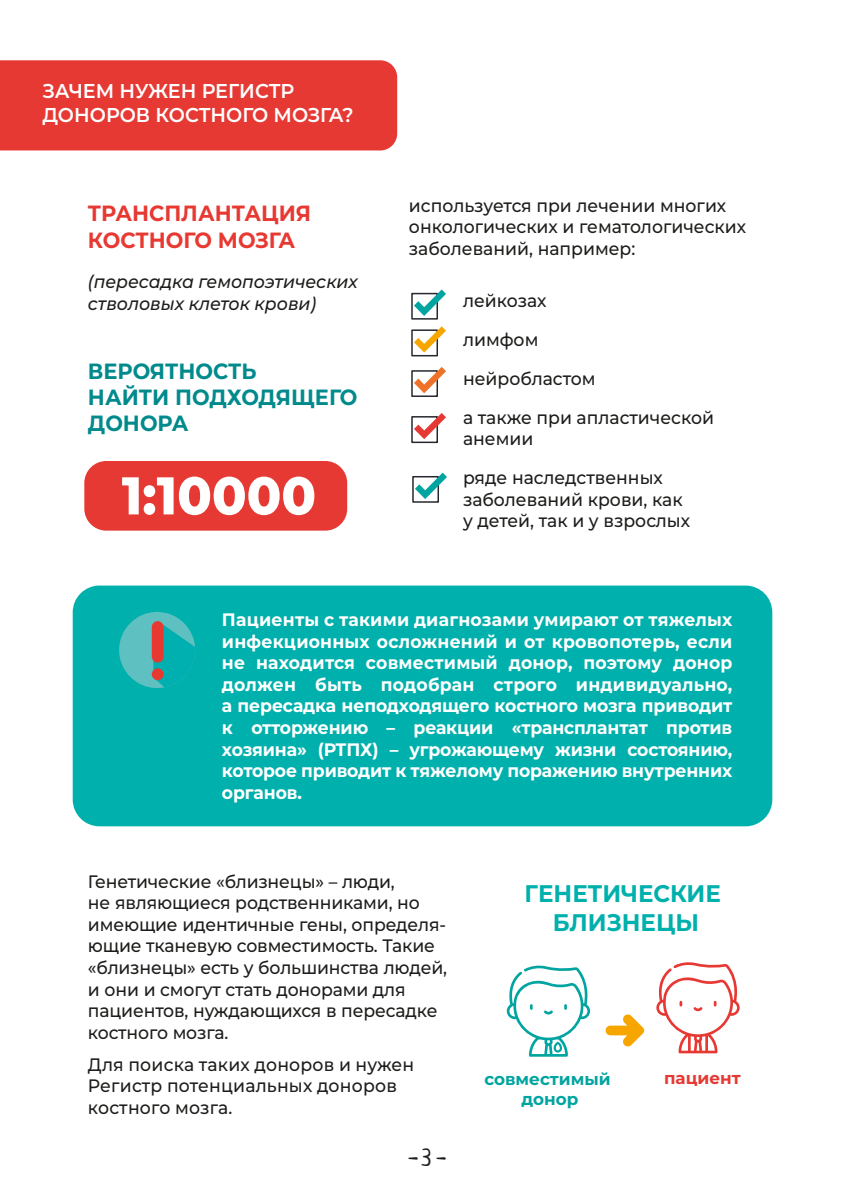
<style>
.page{position:relative;width:843px;height:1193px;background:#fff}
.page>*{position:absolute;margin:0;border:0;box-sizing:border-box;transform-origin:0 0}
.t1{font:800 53px "Montserrat";color:#fff;scale:.96 1}
.t2{font:900 45.6px "Montserrat";color:#fff;scale:.96 1}
.t3{font:700 24px/28.8px "Montserrat";color:#00b0ac;text-align:center;scale:.96 1}
.t4{font:24px "Neucha";color:#1d1d1b}
.t5{font:700 22px/26.4px "Montserrat";color:#008a8c;scale:.95 1}
.t6{font:700 22px/26.4px "Montserrat";color:#e73932;scale:.95 1}
.t7{font:600 20px/24px "Montserrat";color:#fff;scale:.96 1}
.t8{font:500 18px/21.6px "Montserrat";letter-spacing:-.01em;color:#1d1d1b;scale:.96 1}
.t9{font:700 18px/21.6px "Montserrat";letter-spacing:-.01em;color:#fff;text-align:justify;scale:.96 1}
.t10{font:500 18px/21.6px "Montserrat";letter-spacing:.01em;color:#1d1d1b;scale:.96 1}
.t11{font:italic 500 18px/21.6px "Montserrat";color:#1d1d1b;scale:.96 1}
.t12{font:700 16.8px/20.2px "Montserrat";color:#00a4a0;text-align:center}
.t13{font:700 16.8px "Montserrat";color:#e73933}
</style>
<div class="page">
<div style="left:0;top:60px;width:397px;height:90px;background:#e73933"></div>
<svg style="left:605px;top:1014px;width:39px;height:32px"></svg>
<div style="left:411px;top:293px;width:27px;height:26px;border:2px solid #25292f"></div>
<svg style="left:414px;top:289px;width:32px;height:27px"></svg>
<div style="left:412px;top:476px;width:27px;height:26px;border:2px solid #25292f"></div>
<svg style="left:415px;top:472px;width:32px;height:27px"></svg>
<div style="left:411px;top:329px;width:27px;height:27px;border:2px solid #25292f"></div>
<svg style="left:414px;top:326px;width:32px;height:26px"></svg>
<div style="left:411px;top:370px;width:27px;height:27px;border:2px solid #25292f"></div>
<svg style="left:414px;top:367px;width:32px;height:26px"></svg>
<div style="left:411px;top:416px;width:27px;height:27px;border:2px solid #25292f"></div>
<svg style="left:414px;top:413px;width:32px;height:26px"></svg>
<div style="left:73px;top:585px;width:699px;height:241px;background:#00b0ac;border-radius:27px"></div>
<div style="left:119px;top:611px;width:76px;height:77px;background:#5fc0c1;border-radius:50%"></div>
<svg style="left:153px;top:621px;width:42px;height:66px"></svg>
<div style="left:152px;top:621px;width:12px;height:41px;background:#e73932;border-radius:6px"></div>
<div style="left:152px;top:668px;width:12px;height:12px;background:#e73932;border-radius:50%"></div>
<div style="left:84px;top:461px;width:263px;height:69px;background:#e73933;border-radius:22px"></div>
<svg style="left:656px;top:962px;width:83px;height:91px"></svg>
<svg style="left:507px;top:965px;width:83px;height:91px"></svg>
<p class="t7" style="left:42px;top:79px;width:326px">ЗАЧЕМ НУЖЕН РЕГИСТР<br>ДОНОРОВ КОСТНОГО МОЗГА?</p>
<p class="t6" style="left:88px;top:200px;width:236px">ТРАНСПЛАНТАЦИЯ<br>КОСТНОГО МОЗГА</p>
<p class="t11" style="left:88px;top:270px;width:283px">(пересадка гемопоэтических стволовых клеток крови)</p>
<p class="t5" style="left:88px;top:357px;width:285px">ВЕРОЯТНОСТЬ<br>НАЙТИ ПОДХОДЯЩЕГО<br>ДОНОРА</p>
<h2 class="t2" style="left:131px;top:459px;width:179px">1:10000</h2>
<h1 class="t1" style="left:122px;top:460px;width:204px">1:10000</h1>
<p class="t8" style="left:409px;top:194px;width:353px">используется при лечении многих онкологических и гематологических заболеваний, например:</p>
<p class="t8" style="left:463px;top:280px;width:263px;line-height:38.8px">лейкозах<br>лимфом<br>нейробластом<br>а также при апластической</p>
<p class="t8" style="left:463px;top:419px;width:210px;line-height:38.8px">анемии<br>ряде наследственных</p>
<p class="t8" style="left:463px;top:488px;width:238px">заболеваний крови, как у детей, так и у взрослых</p>
<p class="t9" style="left:222px;top:608px;width:533px">Пациенты с такими диагнозами умирают от тяжелых инфекционных осложнений и от кровопотерь, если не находится совместимый донор, поэтому донор должен быть подобран строго индивидуально, а пересадка неподходящего костного мозга приводит к отторжению – реакции «трансплантат против хозяина» (РТПХ) – угрожающему жизни состоянию, которое приводит к тяжелому поражению внутренних органов.</p>
<p class="t8" style="left:88px;top:869px;width:376px">Генетические «близнецы» – люди,<br>не являющиеся родственниками, но имеющие идентичные гены, определя&shy;ющие тканевую совместимость. Такие «близнецы» есть у большинства людей, и они и смогут стать донорами для пациентов, нуждающихся в пересадке костного мозга.</p>
<p class="t10" style="left:88px;top:1052px;width:341px">Для поиска таких доноров и нужен<br>Регистр потенциальных доноров костного мозга.</p>
<h3 class="t4" style="left:408px;top:1142px;width:40px">-3-</h3>
<h3 class="t3" style="left:524px;top:878px;width:206px">ГЕНЕТИЧЕСКИЕ<br>БЛИЗНЕЦЫ</h3>
<p class="t12" style="left:484px;top:1068px;width:128px">совместимый донор</p>
<p class="t13" style="left:664px;top:1066px;width:78px">пациент</p>
</div>
